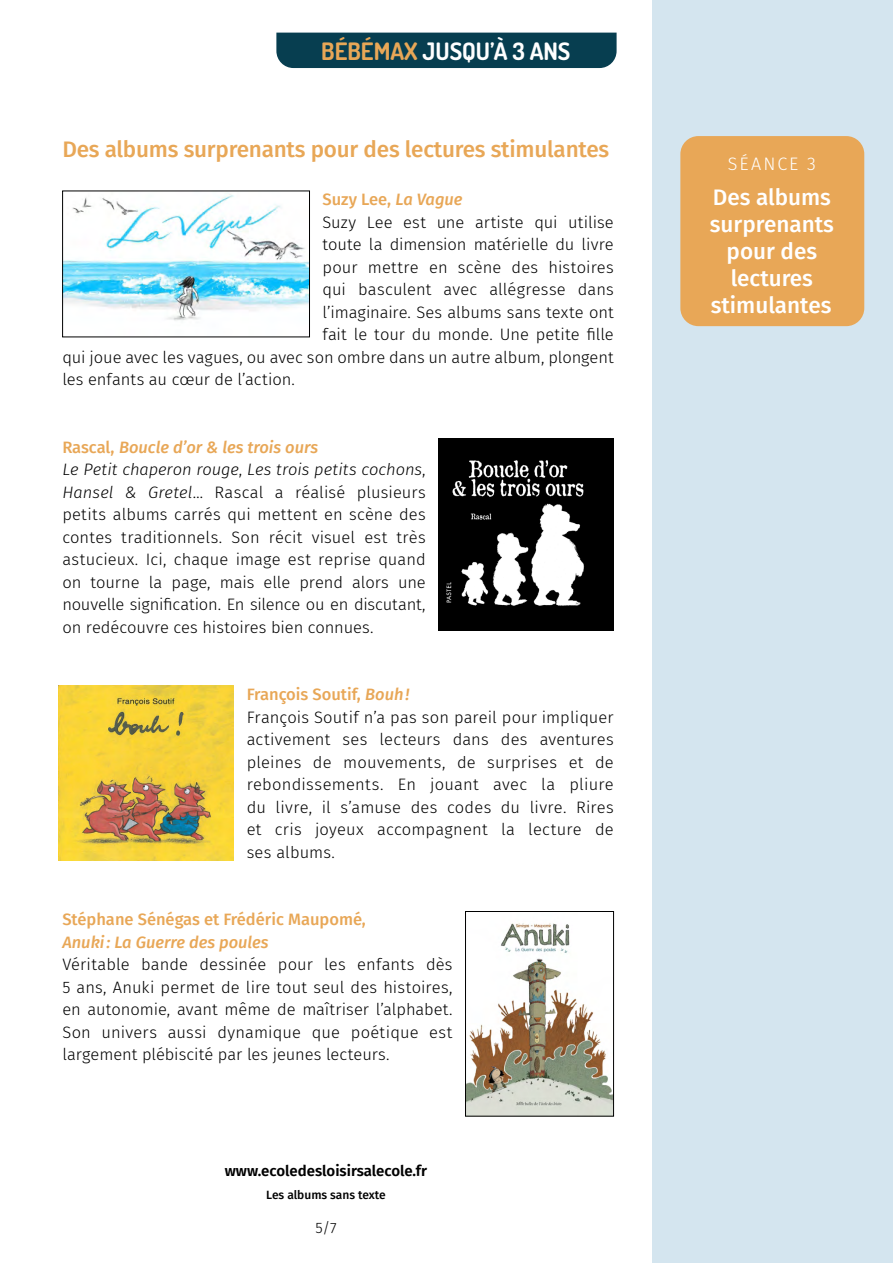
<style>
.page{position:relative;width:893px;height:1263px;background:#fff}
.page>*{position:absolute;margin:0;border:0;box-sizing:border-box;transform-origin:0 0}
.t1{font:700 24px "Dosis";color:#fff}
.t2{font:500 22.5px "Fira Sans";letter-spacing:-.01em;color:#e8a757}
.t3{font:500 22.5px/27px "Fira Sans";color:#fff;text-align:center}
.t4{font:300 18px "Fira Sans";letter-spacing:.11em;color:#fff}
.t5{font:300 16.5px/22.5px "Fira Sans";letter-spacing:.005em;color:#000}
.t6{font:500 16.5px "Fira Sans";color:#e8a757}
.t7{font:italic 500 16.5px "Fira Sans";color:#e8a757}
.t8{font:600 15px "Fira Sans";color:#000}
.t9{font:300 15px "Fira Sans";color:#000}
.t10{font:500 12px "Fira Sans";color:#000}
.s1{color:#e8a757}
.s2{font-style:italic}
.s3{font-weight:500;color:#e8a757}
.s4{font-weight:500;font-style:italic;color:#e8a757}
</style>
<div class="page">
<div style="left:652px;top:0;width:241px;height:1263px;background:#d4e5ef"></div>
<hr style="left:0;top:0;width:1px;height:1263px;background:#d4e5ef">
<div style="left:276px;top:33px;width:341px;height:35px;background:#073e50"></div>
<div style="left:680px;top:136px;width:184px;height:190px;background:#e8a757;border-radius:18px"></div>
<img style="left:64px;top:194px;width:244px;height:127px">
<div style="left:62px;top:191px;width:248px;height:146px;border:1px solid #000"></div>
<img style="left:438px;top:438px;width:176px;height:192px">
<img style="left:59px;top:685px;width:175px;height:176px">
<img style="left:467px;top:923px;width:145px;height:191px">
<div style="left:465px;top:911px;width:149px;height:205px;border:1px solid #000"></div>
<h1 class="t1" style="left:321px;top:35px;width:251px"><span class="s1">BÉBÉMAX</span> JUSQU’À 3 ANS</h1>
<h2 class="t2" style="left:62px;top:131px;width:548px">Des albums surprenants pour des lectures stimulantes</h2>
<p class="t6" style="left:322px;top:186px;width:142px">Suzy Lee, <span class="s2">La Vague</span></p>
<p class="t5" style="left:322px;top:211px;width:293px">Suzy Lee est une artiste qui utilise</p>
<p class="t5" style="left:322px;top:233px;width:293px">toute la dimension matérielle du livre</p>
<p class="t5" style="left:322px;top:256px;width:293px">pour mettre en scène des histoires</p>
<p class="t5" style="left:322px;top:278px;width:293px">qui basculent avec allégresse dans</p>
<p class="t5" style="left:322px;top:301px;width:293px">l’imaginaire. Ses albums sans texte ont</p>
<p class="t5" style="left:322px;top:323px;width:293px">fait le tour du monde. Une petite fille</p>
<p class="t5" style="left:62px;top:346px;width:553px">qui joue avec les vagues, ou avec son ombre dans un autre album, plongent</p>
<p class="t5" style="left:62px;top:368px;width:234px">les enfants au cœur de l’action.</p>
<p class="t5" style="left:62px;top:436px;width:365px"><span class="s3">Rascal,</span> <span class="s4">Boucle d’or &amp; les trois ours<br></span><span class="s2">Le Petit chaperon rouge</span>, <span class="s2">Les trois petits cochons</span>, <span class="s2">Hansel &amp; Gretel</span>… Rascal a réalisé plusieurs petits albums carrés qui mettent en scène des contes traditionnels. Son récit visuel est très astucieux. Ici, chaque image est reprise quand on tourne la page, mais elle prend alors une nouvelle signification. En silence ou en discutant, on redécouvre ces histoires bien connues.</p>
<p class="t5" style="left:247px;top:683px;width:369px"><span class="s3">François Soutif,</span> <span class="s4">Bouh!<br></span>François Soutif n’a pas son pareil pour impliquer activement ses lecteurs dans des aventures pleines de mouvements, de surprises et de rebondissements. En jouant avec la pliure du livre, il s’amuse des codes du livre. Rires et cris joyeux accompagnent la lecture de ses albums.</p>
<p class="t6" style="left:62px;top:906px;width:305px">Stéphane Sénégas et Frédéric Maupomé,</p>
<p class="t7" style="left:62px;top:929px;width:208px">Anuki: La Guerre des poules</p>
<p class="t5" style="left:62px;top:953px;width:392px;text-align:justify">Véritable bande dessinée pour les enfants dès 5 ans, Anuki permet de lire tout seul des histoires, en autonomie, avant même de maîtriser l’alphabet.<br>Son univers aussi dynamique que poétique est largement plébiscité par les jeunes lecteurs.</p>
<p class="t8" style="left:225px;top:1159px;width:204px">www.ecoledesloisirsalecole.fr</p>
<p class="t10" style="left:266px;top:1185px;width:121px">Les albums sans texte</p>
<p class="t9" style="left:315px;top:1217px;width:23px">5/7</p>
<p class="t4" style="left:728px;top:151px;width:89px">SÉANCE 3</p>
<h2 class="t3" style="left:710px;top:183px;width:126px">Des albums surprenants pour des lectures stimulantes</h2>
</div>
